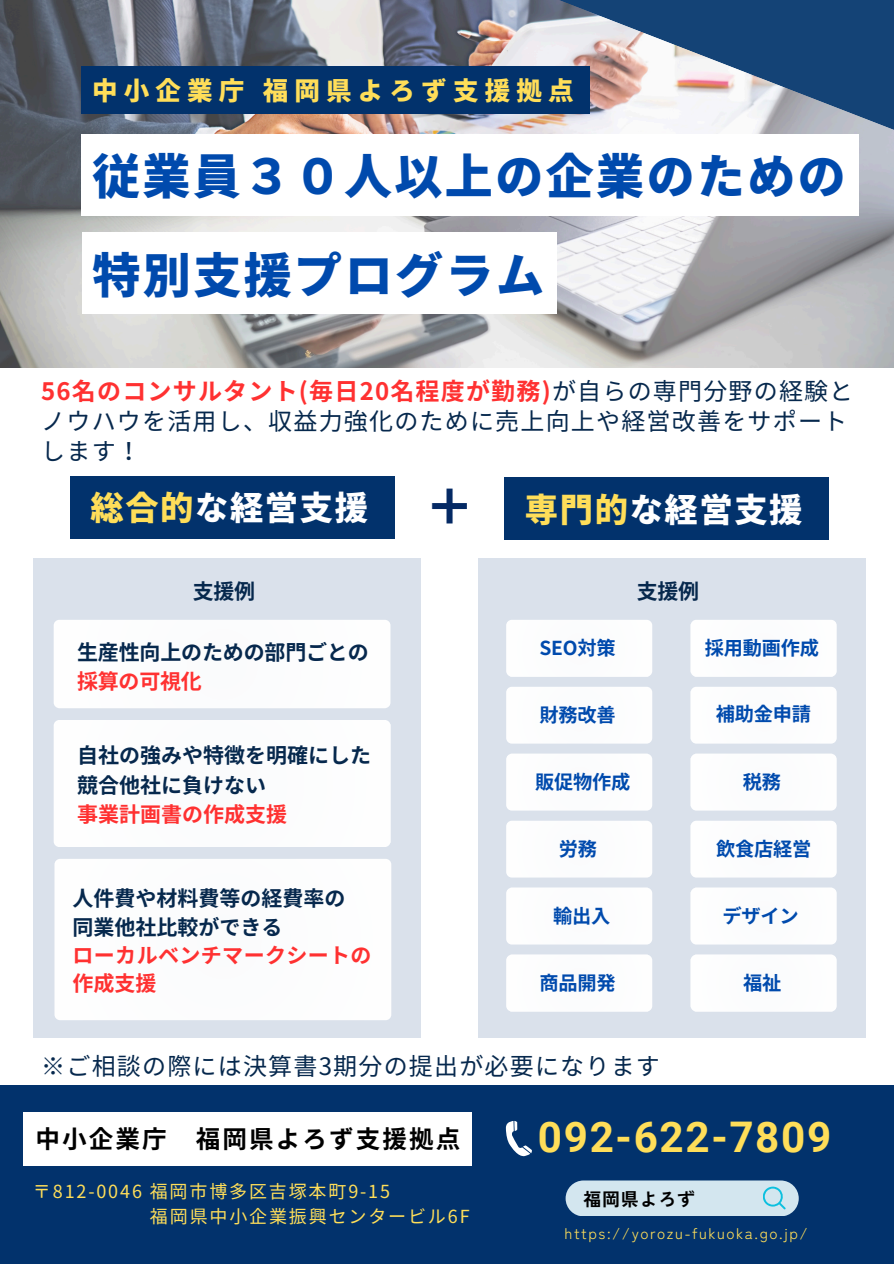
<style>
.page{position:relative;width:894px;height:1264px;background:#fff}
.page>*{position:absolute;margin:0;border:0;box-sizing:border-box;transform-origin:0 0}
.t1{font:900 49.8px "Noto Sans JP";color:#042964}
.t2{font:900 48px "Noto Sans JP";letter-spacing:.05em;color:#004aad}
.t3{font:700 42.3px "Roboto";letter-spacing:.04em;color:#ffde59}
.t4{font:900 33.3px "Noto Sans JP";letter-spacing:.05em;color:#fff}
.t5{font:900 25.5px "Noto Sans JP";letter-spacing:.245em;color:#ffde59}
.t6{font:700 24.6px "Noto Sans JP";letter-spacing:.085em;color:#000}
.t7{font:24px/30.5px "Noto Sans JP";letter-spacing:.05em;color:#06284d}
.t8{font:700 21px/29.2px "Noto Sans JP";color:#06284d}
.t9{font:700 21px/28.2px "Noto Sans JP";letter-spacing:.02em;color:#ff3131}
.t10{font:700 21px "Noto Sans JP";color:#ff3131}
.t11{font:700 19.2px "Noto Sans JP";letter-spacing:-.01em;color:#004aad}
.t12{font:18px "Noto Sans JP";letter-spacing:.105em;color:#ffde59}
.t13{font:700 18px "Zen Kaku Gothic New";letter-spacing:.04em;color:#000}
.t14{font:15px "Zen Kaku Gothic New";letter-spacing:.105em;color:#ffde59}
.s1{font-weight:700;color:#ff3131}
.s2{color:#ffde59}
.s3{color:#ff3131}
</style>
<div class="page">
<img style="left:0;top:0;width:893px;height:367px">
<div style="left:0;top:1085px;width:893px;height:178px;background:#02326c"></div>
<svg style="left:505px;top:1120px;width:26px;height:36px"></svg>
<div style="left:565px;top:1180px;width:233px;height:36px;background:#d3e6ef;border-radius:18px"></div>
<svg style="left:763px;top:1186px;width:22px;height:23px"></svg>
<div style="left:24px;top:1112px;width:448px;height:53px;background:#fff"></div>
<div style="left:70px;top:476px;width:324px;height:63px;background:#02326c"></div>
<div style="left:478px;top:558px;width:387px;height:479px;background:#dae1eb"></div>
<div style="left:33px;top:558px;width:387px;height:479px;background:#dae1eb"></div>
<div style="left:504px;top:477px;width:324px;height:63px;background:#02326c"></div>
<svg style="left:519px;top:0;width:374px;height:330px"></svg>
<div style="left:82px;top:232px;width:474px;height:81px;background:#fff"></div>
<div style="left:82px;top:134px;width:776px;height:81px;background:#fff"></div>
<div style="left:82px;top:66px;width:508px;height:48px;background:#02326c"></div>
<div style="left:54px;top:620px;width:336px;height:88px;background:#fcfdfd;border-radius:6px"></div>
<div style="left:54px;top:720px;width:336px;height:127px;background:#fcfdfd;border-radius:6px"></div>
<div style="left:506px;top:620px;width:146px;height:56px;background:#fcfdfd;border-radius:6px"></div>
<div style="left:690px;top:620px;width:146px;height:56px;background:#fcfdfd;border-radius:6px"></div>
<div style="left:506px;top:686px;width:146px;height:57px;background:#fcfdfd;border-radius:6px"></div>
<div style="left:690px;top:686px;width:146px;height:57px;background:#fcfdfd;border-radius:6px"></div>
<div style="left:506px;top:753px;width:146px;height:57px;background:#fcfdfd;border-radius:6px"></div>
<div style="left:690px;top:753px;width:146px;height:57px;background:#fcfdfd;border-radius:6px"></div>
<div style="left:506px;top:820px;width:146px;height:57px;background:#fcfdfd;border-radius:6px"></div>
<div style="left:690px;top:820px;width:146px;height:57px;background:#fcfdfd;border-radius:6px"></div>
<div style="left:506px;top:887px;width:146px;height:57px;background:#fcfdfd;border-radius:6px"></div>
<div style="left:690px;top:887px;width:146px;height:57px;background:#fcfdfd;border-radius:6px"></div>
<div style="left:506px;top:954px;width:146px;height:57px;background:#fcfdfd;border-radius:6px"></div>
<div style="left:690px;top:954px;width:146px;height:57px;background:#fcfdfd;border-radius:6px"></div>
<div style="left:54px;top:858px;width:337px;height:162px;background:#fcfdfd;border-radius:6px"></div>
<h3 class="t5" style="left:92px;top:70px;width:483px">中小企業庁 福岡県よろず支援拠点</h3>
<h1 class="t2" style="left:92px;top:138px;width:755px">従業員３０人以上の企業のための</h1>
<h1 class="t2" style="left:92px;top:237px;width:453px">特別支援プログラム</h1>
<h5 class="t7" style="left:41px;top:374px;width:813px"><span class="s1">56名のコンサルタント(毎日 20名程度が勤務)</span>が自らの専門分野の経験とノウハウを活用し、収益力強化のために売上向上や経営改善をサポートします！</h5>
<p class="t1" style="left:425px;top:467px;width:51px">＋</p>
<p class="t4" style="left:90px;top:482px;width:279px"><span class="s2">総合的</span>な経営支援</p>
<h4 class="t4" style="left:525px;top:483px;width:279px"><span class="s2">専門的</span>な経営支援</h4>
<p class="t8" style="left:193px;top:575px;width:64px">支援例</p>
<h5 class="t8" style="left:636px;top:575px;width:64px">支援例</h5>
<p class="t8" style="left:77px;top:636px;width:293px">生産性向上のための部門ごとの<span class="s3">採算の可視化</span></p>
<p class="t8" style="left:77px;top:739px;width:295px">自社の強みや特徴を明確にした</p>
<p class="t8" style="left:77px;top:769px;width:190px">競合他社に負けない</p>
<p class="t10" style="left:77px;top:797px;width:211px">事業計画書の作成支援</p>
<h2 class="t8" style="left:72px;top:882px;width:274px">人件費や材料費等の経費率の</h2>
<p class="t8" style="left:72px;top:911px;width:211px">同業他社比較ができる</p>
<p class="t9" style="left:72px;top:940px;width:300px">ローカルベンチマークシートの作成支援</p>
<h6 class="t11" style="left:539px;top:632px;width:78px">SEO対策</h6>
<p class="t11" style="left:704px;top:632px;width:116px">採用動画作成</p>
<p class="t11" style="left:539px;top:699px;width:78px">財務改善</p>
<p class="t11" style="left:715px;top:699px;width:97px">補助金申請</p>
<p class="t11" style="left:535px;top:766px;width:97px">販促物作成</p>
<p class="t11" style="left:742px;top:766px;width:40px">税務</p>
<p class="t11" style="left:558px;top:833px;width:40px">労務</p>
<p class="t11" style="left:715px;top:833px;width:97px">飲食店経営</p>
<p class="t11" style="left:553px;top:900px;width:58px">輸出入</p>
<p class="t11" style="left:722px;top:900px;width:78px">デザイン</p>
<p class="t11" style="left:539px;top:967px;width:78px">商品開発</p>
<p class="t11" style="left:742px;top:967px;width:40px">福祉</p>
<h4 class="t7" style="left:41px;top:1049px;width:620px">※ご相談の際には決算書3期分の提出が必要になります</h4>
<p class="t6" style="left:35px;top:1119px;width:426px">中小企業庁 福岡県よろず支援拠点</p>
<p class="t3" style="left:538px;top:1113px;width:295px">092-622-7809</p>
<h3 class="t12" style="left:33px;top:1176px;width:358px">〒812-0046 福岡市博多区吉塚本町9-15</h3>
<p class="t13" style="left:583px;top:1184px;width:113px">福岡県よろず</p>
<p class="t12" style="left:150px;top:1201px;width:321px">福岡県中小企業振興センタービル6F</p>
<p class="t14" style="left:564px;top:1221px;width:244px">https://yorozu-fukuoka.go.jp/</p>
</div>
